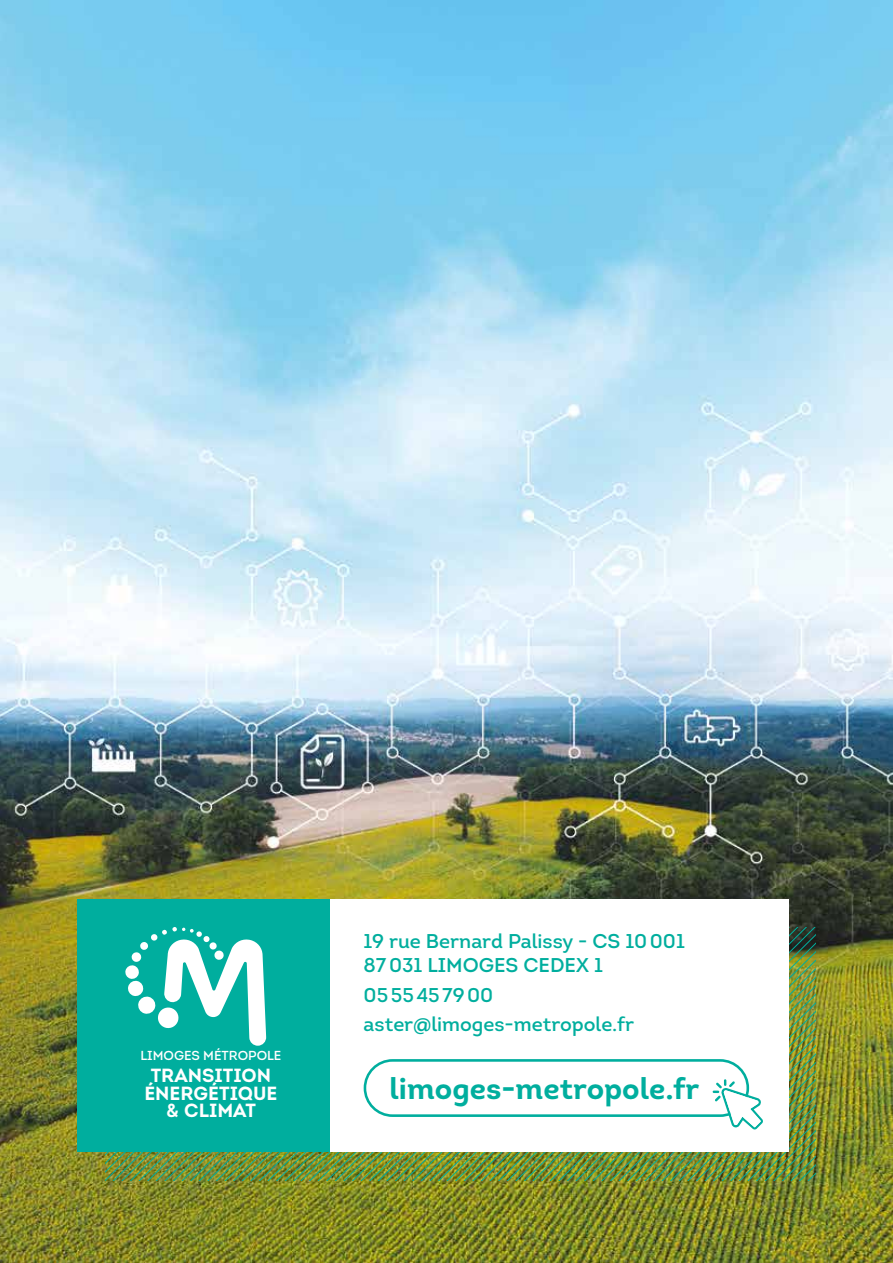
<style>
.page{position:relative;width:893px;height:1263px;background:#fff}
.page>*{position:absolute;margin:0;border:0;box-sizing:border-box;transform-origin:0 0}
.t1{font:30px "Intro Bold Alt";color:#00ae9e}
.t2{font:600 19.95px/23.9px "Intro";color:#00ae9e}
.t3{font:19.05px/18px "Intro Bold Caps";color:#fff;text-align:center}
.t4{font:13.05px "Intro Semi Bold Caps";color:#fff}
.s1{font-family:"Aaux Next";font-weight:700}
</style>
<div class="page">
<img style="left:0;top:0;width:893px;height:1263px">
<div style="left:330px;top:899px;width:458px;height:253px;background:#fff"></div>
<svg style="left:364px;top:928px;width:452px;height:252px"></svg>
<div style="left:77px;top:899px;width:253px;height:253px;background:#00ae9e"></div>
<svg style="left:105px;top:927px;width:179px;height:253px"></svg>
<p class="t4" style="left:140px;top:1048px;width:142px">LIMOGES MÉTROPOLE</p>
<p class="t3" style="left:144px;top:1066px;width:134px">TRANSITION<br>ÉNERGÉTIQUE <span class="s1">&amp;</span> CLIMAT</p>
<p class="t2" style="left:364px;top:929px;width:323px">19 rue Bernard Palissy - CS 10001<br>87031 LIMOGES CEDEX 1</p>
<p class="t2" style="left:364px;top:980px;width:272px;line-height:29.5px">0555457900 aster@limoges-metropole.fr</p>
<h1 class="t1" style="left:390px;top:1069px;width:311px">limoges-metropole.fr</h1>
</div>
